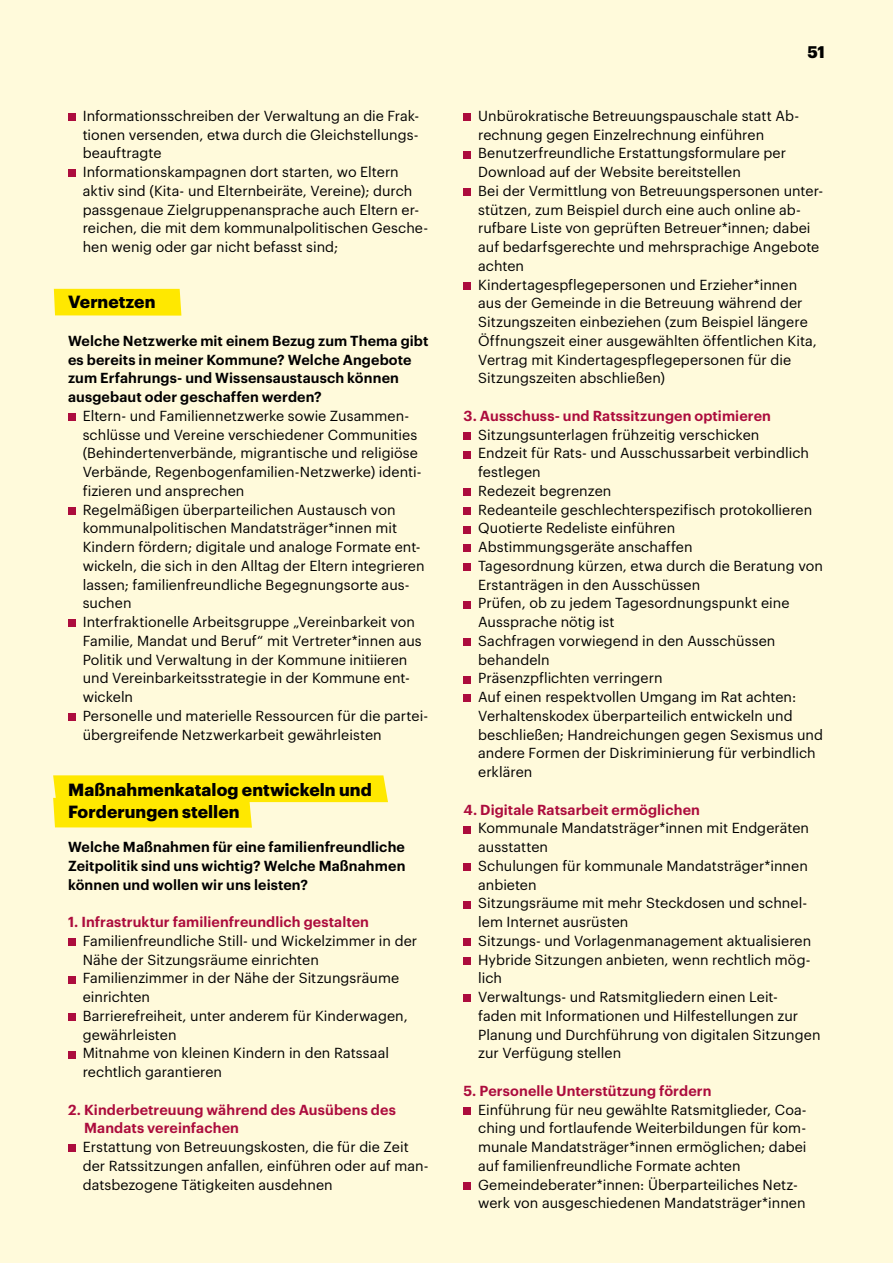
<style>
.page{position:relative;width:893px;height:1263px;background:#fffadb}
.page>*{position:absolute;margin:0;border:0;box-sizing:border-box;transform-origin:0 0}
.Tabellenfett{font:700 17.25px/22.5px "Graphik";letter-spacing:.005em;color:#000}
.t1{font:700 16.5px "Graphik";color:#000}
.Fließtext{font:14.25px/18.8px "Graphik";letter-spacing:.005em;color:#000}
.Fließtext-2{font:600 14.25px/18.8px "Graphik";letter-spacing:.01em;color:#000}
.Fließtext-3{font:600 14.25px/18.8px "Graphik";letter-spacing:.01em;color:#ac0c3d}
</style>
<div class="page">
<div style="left:54px;top:289px;width:127px;height:27px;background:#ffe800"></div>
<svg style="left:53px;top:775px;width:335px;height:53px"></svg>
<div style="left:463px;top:113px;width:8px;height:8px;background:#ac0c3d"></div>
<div style="left:463px;top:151px;width:8px;height:7px;background:#ac0c3d"></div>
<div style="left:463px;top:188px;width:8px;height:8px;background:#ac0c3d"></div>
<div style="left:463px;top:282px;width:8px;height:8px;background:#ac0c3d"></div>
<div style="left:463px;top:432px;width:8px;height:8px;background:#ac0c3d"></div>
<div style="left:463px;top:451px;width:8px;height:7px;background:#ac0c3d"></div>
<div style="left:463px;top:488px;width:8px;height:8px;background:#ac0c3d"></div>
<div style="left:463px;top:507px;width:8px;height:8px;background:#ac0c3d"></div>
<div style="left:463px;top:526px;width:8px;height:7px;background:#ac0c3d"></div>
<div style="left:463px;top:545px;width:8px;height:7px;background:#ac0c3d"></div>
<div style="left:463px;top:563px;width:8px;height:8px;background:#ac0c3d"></div>
<div style="left:463px;top:601px;width:8px;height:7px;background:#ac0c3d"></div>
<div style="left:463px;top:638px;width:8px;height:8px;background:#ac0c3d"></div>
<div style="left:463px;top:676px;width:8px;height:7px;background:#ac0c3d"></div>
<div style="left:463px;top:695px;width:8px;height:7px;background:#ac0c3d"></div>
<div style="left:463px;top:826px;width:8px;height:7px;background:#ac0c3d"></div>
<div style="left:463px;top:863px;width:8px;height:8px;background:#ac0c3d"></div>
<div style="left:463px;top:901px;width:8px;height:7px;background:#ac0c3d"></div>
<div style="left:463px;top:938px;width:8px;height:8px;background:#ac0c3d"></div>
<div style="left:463px;top:957px;width:8px;height:8px;background:#ac0c3d"></div>
<div style="left:463px;top:995px;width:8px;height:7px;background:#ac0c3d"></div>
<div style="left:463px;top:1107px;width:8px;height:8px;background:#ac0c3d"></div>
<div style="left:463px;top:1182px;width:8px;height:8px;background:#ac0c3d"></div>
<div style="left:68px;top:113px;width:8px;height:8px;background:#ac0c3d"></div>
<div style="left:68px;top:170px;width:8px;height:7px;background:#ac0c3d"></div>
<div style="left:68px;top:413px;width:8px;height:8px;background:#ac0c3d"></div>
<div style="left:68px;top:507px;width:8px;height:8px;background:#ac0c3d"></div>
<div style="left:68px;top:620px;width:8px;height:7px;background:#ac0c3d"></div>
<div style="left:68px;top:713px;width:8px;height:8px;background:#ac0c3d"></div>
<div style="left:68px;top:938px;width:8px;height:8px;background:#ac0c3d"></div>
<div style="left:68px;top:976px;width:8px;height:7px;background:#ac0c3d"></div>
<div style="left:68px;top:1013px;width:8px;height:8px;background:#ac0c3d"></div>
<div style="left:68px;top:1051px;width:8px;height:7px;background:#ac0c3d"></div>
<div style="left:68px;top:1145px;width:8px;height:7px;background:#ac0c3d"></div>
<p class="Fließtext" style="left:83px;top:105px;width:338px;text-align:justify">Informationsschreiben der Verwaltung an die Frak&shy;tionen versenden, etwa durch die Gleichstellungs&shy;beauftragte</p>
<p class="Fließtext" style="left:83px;top:161px;width:347px">Informationskampagnen dort starten, wo Eltern aktiv sind (Kita- und Elternbeiräte, Vereine); durch passgenaue Zielgruppenansprache auch Eltern er&shy;reichen, die mit dem kommunalpolitischen Gesche&shy;hen wenig oder gar nicht befasst sind;</p>
<h3 class="Tabellenfett" style="left:68px;top:289px;width:89px">Vernetzen</h3>
<p class="Fließtext-2" style="left:68px;top:330px;width:362px">Welche Netzwerke mit einem Bezug zum Thema gibt es bereits in meiner Kommune? Welche Angebote zum Erfahrungs- und Wissensaustausch können ausgebaut oder geschaffen werden?</p>
<p class="Fließtext" style="left:83px;top:405px;width:340px">Eltern- und Familiennetzwerke sowie Zusammen&shy;schlüsse und Vereine verschiedener Communities (Behindertenverbände, migrantische und religiöse Verbände, Regenbogenfamilien-Netzwerke) identi&shy;fizieren und ansprechen</p>
<p class="Fließtext" style="left:83px;top:499px;width:343px">Regelmäßigen überparteilichen Austausch von kommunalpolitischen Mandatsträger*innen mit Kindern fördern; digitale und analoge Formate ent&shy;wickeln, die sich in den Alltag der Eltern integrieren lassen; familienfreundliche Begegnungsorte aus&shy;suchen</p>
<p class="Fließtext" style="left:83px;top:611px;width:341px">Interfraktionelle Arbeitsgruppe „Vereinbarkeit von Familie, Mandat und Beruf“ mit Vertreter*innen aus Politik und Verwaltung in der Kommune initiieren und Vereinbarkeitsstrategie in der Kommune ent&shy;wickeln</p>
<p class="Fließtext" style="left:83px;top:705px;width:347px">Personelle und materielle Ressourcen für die partei&shy;übergreifende Netzwerkarbeit gewährleisten</p>
<h3 class="Tabellenfett" style="left:68px;top:777px;width:305px">Maßnahmenkatalog entwickeln und<br>Forderungen stellen</h3>
<p class="Fließtext-2" style="left:68px;top:836px;width:339px;text-align:justify">Welche Maßnahmen für eine familienfreundliche Zeitpolitik sind uns wichtig? Welche Maßnahmen können und wollen wir uns leisten?</p>
<p class="Fließtext-3" style="left:68px;top:911px;width:303px">1. Infrastruktur familienfreundlich gestalten</p>
<p class="Fließtext" style="left:83px;top:930px;width:336px">Familienfreundliche Still- und Wickelzimmer in der<br>Nähe der Sitzungsräume einrichten</p>
<p class="Fließtext" style="left:83px;top:968px;width:318px">Familienzimmer in der Nähe der Sitzungsräume einrichten</p>
<p class="Fließtext" style="left:83px;top:1005px;width:327px">Barrierefreiheit, unter anderem für Kinderwagen, gewährleisten</p>
<p class="Fließtext" style="left:83px;top:1043px;width:308px">Mitnahme von kleinen Kindern in den Ratssaal rechtlich garantieren</p>
<p class="Fließtext-3" style="left:84px;top:1099px;width:313px;text-indent:-16px">2. Kinderbetreuung während des Ausübens des<br>Mandats vereinfachen</p>
<p class="Fließtext" style="left:83px;top:1136px;width:348px">Erstattung von Betreuungskosten, die für die Zeit der Ratssitzungen anfallen, einführen oder auf man&shy;datsbezogene Tätigkeiten ausdehnen</p>
<p class="t1" style="left:807px;top:39px;width:19px">51</p>
<p class="Fließtext" style="left:478px;top:105px;width:322px">Unbürokratische Betreuungspauschale statt Ab&shy;rechnung gegen Einzelrechnung einführen</p>
<p class="Fließtext" style="left:478px;top:143px;width:309px">Benutzerfreundliche Erstattungsformulare per<br>Download auf der Website bereitstellen</p>
<p class="Fließtext" style="left:478px;top:180px;width:346px">Bei der Vermittlung von Betreuungspersonen unter&shy;stützen, zum Beispiel durch eine auch online ab&shy;rufbare Liste von geprüften Betreuer*innen; dabei auf bedarfsgerechte und mehrsprachige Angebote achten</p>
<p class="Fließtext" style="left:478px;top:274px;width:340px">Kindertagespflegepersonen und Erzieher*innen aus der Gemeinde in die Betreuung während der Sitzungszeiten einbeziehen (zum Beispiel längere Öffnungszeit einer ausgewählten öffentlichen Kita, Vertrag mit Kindertagespflegepersonen für die Sitzungszeiten abschließen)</p>
<p class="Fließtext-3" style="left:463px;top:405px;width:309px">3. Ausschuss- und Ratssitzungen optimieren</p>
<p class="Fließtext" style="left:478px;top:424px;width:283px">Sitzungsunterlagen frühzeitig verschicken</p>
<p class="Fließtext" style="left:478px;top:443px;width:332px">Endzeit für Rats- und Ausschussarbeit verbindlich festlegen</p>
<p class="Fließtext" style="left:478px;top:480px;width:135px">Redezeit begrenzen</p>
<p class="Fließtext" style="left:478px;top:499px;width:336px">Redeanteile geschlechterspezifisch protokollieren</p>
<p class="Fließtext" style="left:478px;top:518px;width:199px">Quotierte Redeliste einführen</p>
<p class="Fließtext" style="left:478px;top:536px;width:216px">Abstimmungsgeräte anschaffen</p>
<p class="Fließtext" style="left:478px;top:555px;width:346px">Tagesordnung kürzen, etwa durch die Beratung von<br>Erstanträgen in den Ausschüssen</p>
<p class="Fließtext" style="left:478px;top:593px;width:313px">Prüfen, ob zu jedem Tagesordnungspunkt eine<br>Aussprache nötig ist</p>
<p class="Fließtext" style="left:478px;top:630px;width:299px">Sachfragen vorwiegend in den Ausschüssen behandeln</p>
<p class="Fließtext" style="left:478px;top:668px;width:186px">Präsenzpflichten verringern</p>
<p class="Fließtext" style="left:478px;top:686px;width:347px">Auf einen respektvollen Umgang im Rat achten:<br>Verhaltenskodex überparteilich entwickeln und beschließen; Handreichungen gegen Sexismus und andere Formen der Diskriminierung für verbindlich erklären</p>
<p class="Fließtext-3" style="left:463px;top:799px;width:238px">4. Digitale Ratsarbeit ermöglichen</p>
<p class="Fließtext" style="left:478px;top:818px;width:332px">Kommunale Mandatsträger*innen mit Endgeräten ausstatten</p>
<p class="Fließtext" style="left:478px;top:855px;width:331px">Schulungen für kommunale Mandatsträger*innen anbieten</p>
<p class="Fließtext" style="left:478px;top:893px;width:331px">Sitzungsräume mit mehr Steckdosen und schnel&shy;lem Internet ausrüsten</p>
<p class="Fließtext" style="left:478px;top:930px;width:335px">Sitzungs- und Vorlagenmanagement aktualisieren</p>
<p class="Fließtext" style="left:478px;top:949px;width:334px">Hybride Sitzungen anbieten, wenn rechtlich mög&shy;lich</p>
<p class="Fließtext" style="left:478px;top:986px;width:344px">Verwaltungs- und Ratsmitgliedern einen Leit-<br>faden mit Informationen und Hilfestellungen zur Planung und Durchführung von digitalen Sitzungen zur Verfügung stellen</p>
<p class="Fließtext-3" style="left:463px;top:1080px;width:249px">5. Personelle Unterstützung fördern</p>
<p class="Fließtext" style="left:478px;top:1099px;width:330px;text-align:justify">Einführung für neu gewählte Ratsmitglieder, Coa&shy;ching und fortlaufende Weiterbildungen für kom&shy;munale Mandatsträger*innen ermöglichen; dabei auf familienfreundliche Formate achten</p>
<p class="Fließtext" style="left:478px;top:1174px;width:329px">Gemeindeberater*innen: Überparteiliches Netz&shy;werk von ausgeschiedenen Mandatsträger*innen</p>
</div>
